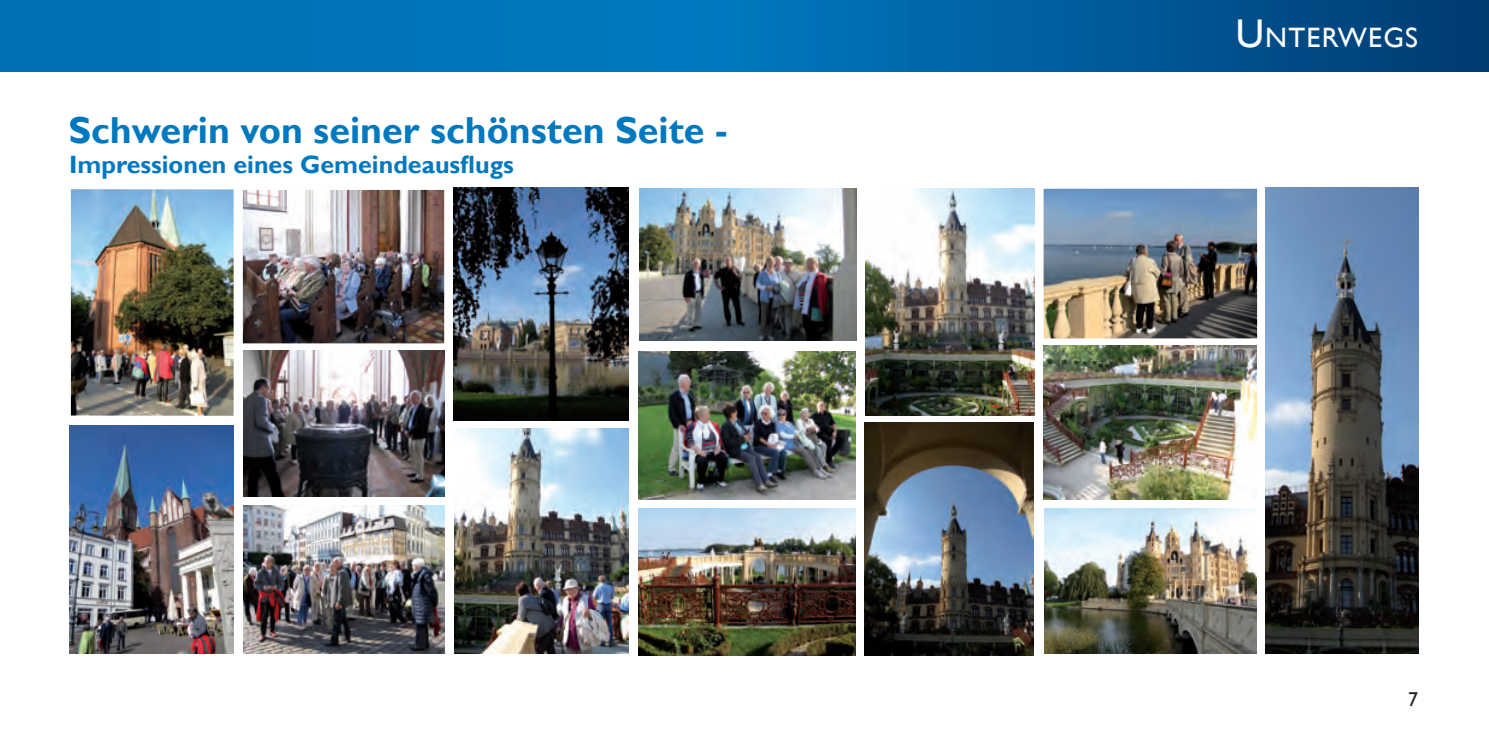
<style>
.page{position:relative;width:1489px;height:745px;background:#fff}
.page>*{position:absolute;margin:0;border:0;box-sizing:border-box;transform-origin:0 0}
.t1{font:700 37.5px "Gill Sans";color:#0078c0}
.t2{font:28px "Gill Sans";letter-spacing:.045em;color:#fff}
.t3{font:700 25px "Gill Sans";color:#0078c0}
.t4{font:20px "Gill Sans";color:#231f20}
.s1{font-size:40px}
</style>
<div class="page">
<svg style="left:0;top:0;width:1488px;height:72px;background:#0066a9"></svg>
<img style="left:71px;top:189px;width:163px;height:226px">
<img style="left:243px;top:190px;width:200px;height:152px">
<div style="left:240px;top:187px;width:206px;height:158px;border:2px solid #fff"></div>
<img style="left:1044px;top:189px;width:212px;height:149px">
<div style="left:1041px;top:186px;width:218px;height:155px;border:2px solid #fff"></div>
<img style="left:243px;top:350px;width:201px;height:146px">
<img style="left:69px;top:425px;width:165px;height:228px">
<img style="left:243px;top:505px;width:201px;height:148px">
<img style="left:454px;top:187px;width:174px;height:233px">
<img style="left:455px;top:428px;width:174px;height:225px">
<img style="left:640px;top:188px;width:216px;height:152px">
<img style="left:1043px;top:345px;width:213px;height:154px">
<img style="left:1044px;top:508px;width:212px;height:145px">
<img style="left:638px;top:351px;width:217px;height:148px">
<img style="left:638px;top:508px;width:217px;height:146px">
<img style="left:865px;top:188px;width:169px;height:227px">
<img style="left:864px;top:422px;width:169px;height:232px">
<img style="left:1265px;top:187px;width:153px;height:466px">
<h1 class="t1" style="left:69px;top:108px;width:660px">Schwerin von seiner schönsten Seite -</h1>
<p class="t3" style="left:69px;top:150px;width:446px">Impressionen eines Gemeindeausflugs</p>
<p class="t2" style="left:1235px;top:21px;width:182px"><span class="s1">U</span> NTERWEGS</p>
<p class="t4" style="left:1407px;top:686px;width:11px">7</p>
</div>
